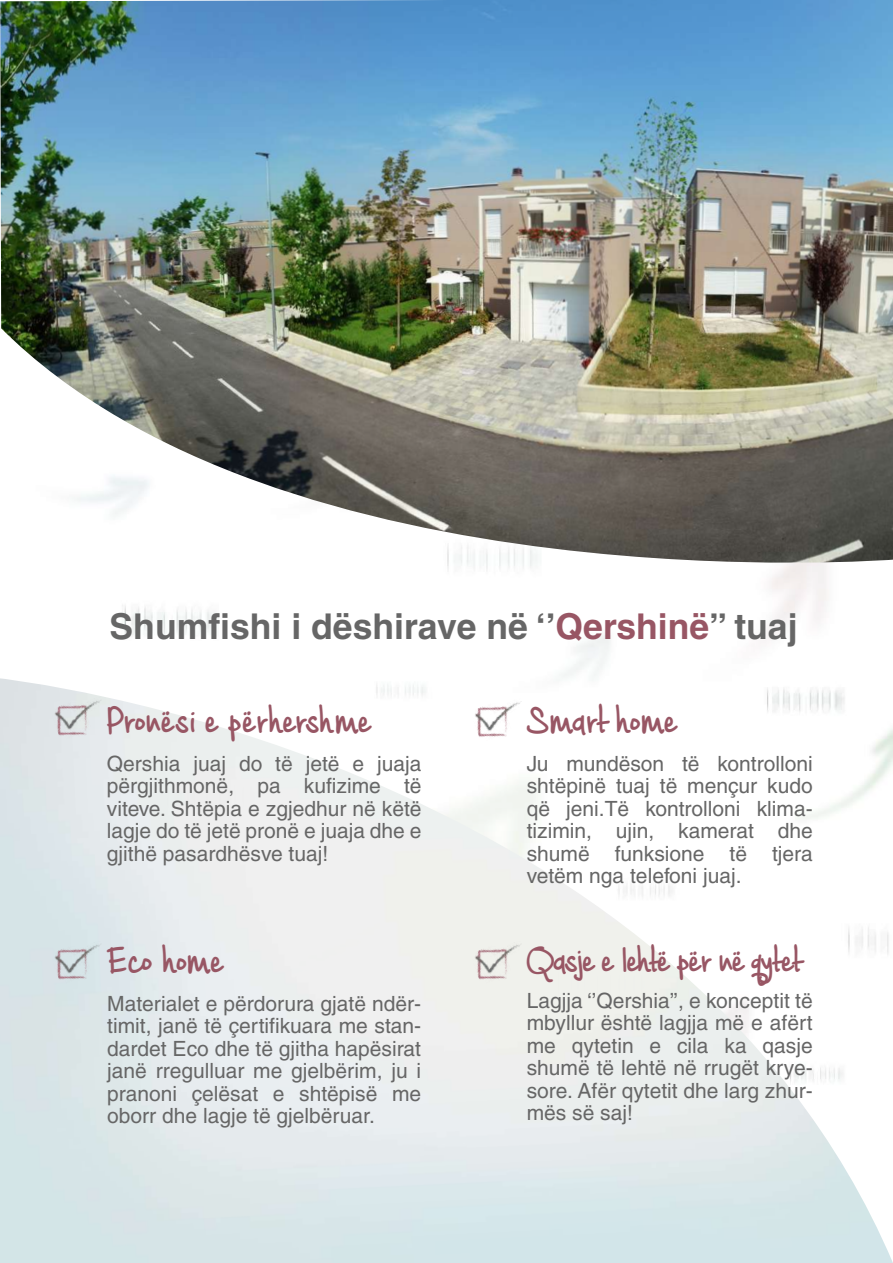
<style>
.page{position:relative;width:893px;height:1263px;background:#fff}
.page>*{position:absolute;margin:0;border:0;box-sizing:border-box;transform-origin:0 0}
.t1{font:700 49.5px "Cashew Apple Ale";letter-spacing:-.025em;color:#985664}
.t2{font:700 46.95px "Cashew Apple Ale";letter-spacing:-.04em;color:#985664}
.t3{font:700 35.55px "Helvetica";color:#666}
.t4{font:21px/22.5px "Helvetica";color:#666;text-align:justify}
.s1{color:#985664}
</style>
<div class="page">
<img style="left:0;top:0;width:893px;height:567px">
<img style="left:49px;top:691px;width:63px;height:53px">
<img style="left:49px;top:934px;width:63px;height:54px">
<img style="left:474px;top:700px;width:48px;height:38px">
<img style="left:469px;top:934px;width:63px;height:54px">
<h3 class="t3" style="left:110px;top:605px;width:689px">Shumfishi i dëshirave në ‘’<span class="s1">Qershinë</span>’’ tuaj</h3>
<h1 class="t1" style="left:107px;top:694px;width:267px">Pronësi e përhershme</h1>
<p class="t4" style="left:107px;top:752px;width:316px">Qershia juaj do të jetë e juaja përgjithmonë, pa kufizime të viteve. Shtëpia e zgjedhur në këtë lagje do të jetë pronë e juaja dhe e gjithë pasardhësve tuaj!</p>
<h1 class="t1" style="left:107px;top:934px;width:119px">Eco home</h1>
<p class="t4" style="left:107px;top:992px;width:315px">Materialet e përdorura gjatë ndër&shy;timit, janë të çertifikuara me stan&shy;dardet Eco dhe të gjitha hapësirat janë rregulluar me gjelbërim, ju i pranoni çelësat e shtëpisë me oborr dhe lagje të gjelbëruar.</p>
<h1 class="t1" style="left:527px;top:694px;width:154px">Smart home</h1>
<p class="t4" style="left:527px;top:752px;width:287px">Ju mundëson të kontrolloni shtëpinë tuaj të mençur kudo që jeni.Të kontrolloni klima&shy;tizimin, ujin, kamerat dhe shumë funksione të tjera vetëm nga telefoni juaj.</p>
<h2 class="t2" style="left:527px;top:934px;width:277px">Qasje e lehtë për në qytet</h2>
<p class="t4" style="left:527px;top:989px;width:287px">Lagjja ‘’Qershia’’, e konceptit të mbyllur është lagjja më e afërt me qytetin e cila ka qasje shumë të lehtë në rrugët krye&shy;sore. Afër qytetit dhe larg zhur&shy;mës së saj!</p>
</div>
